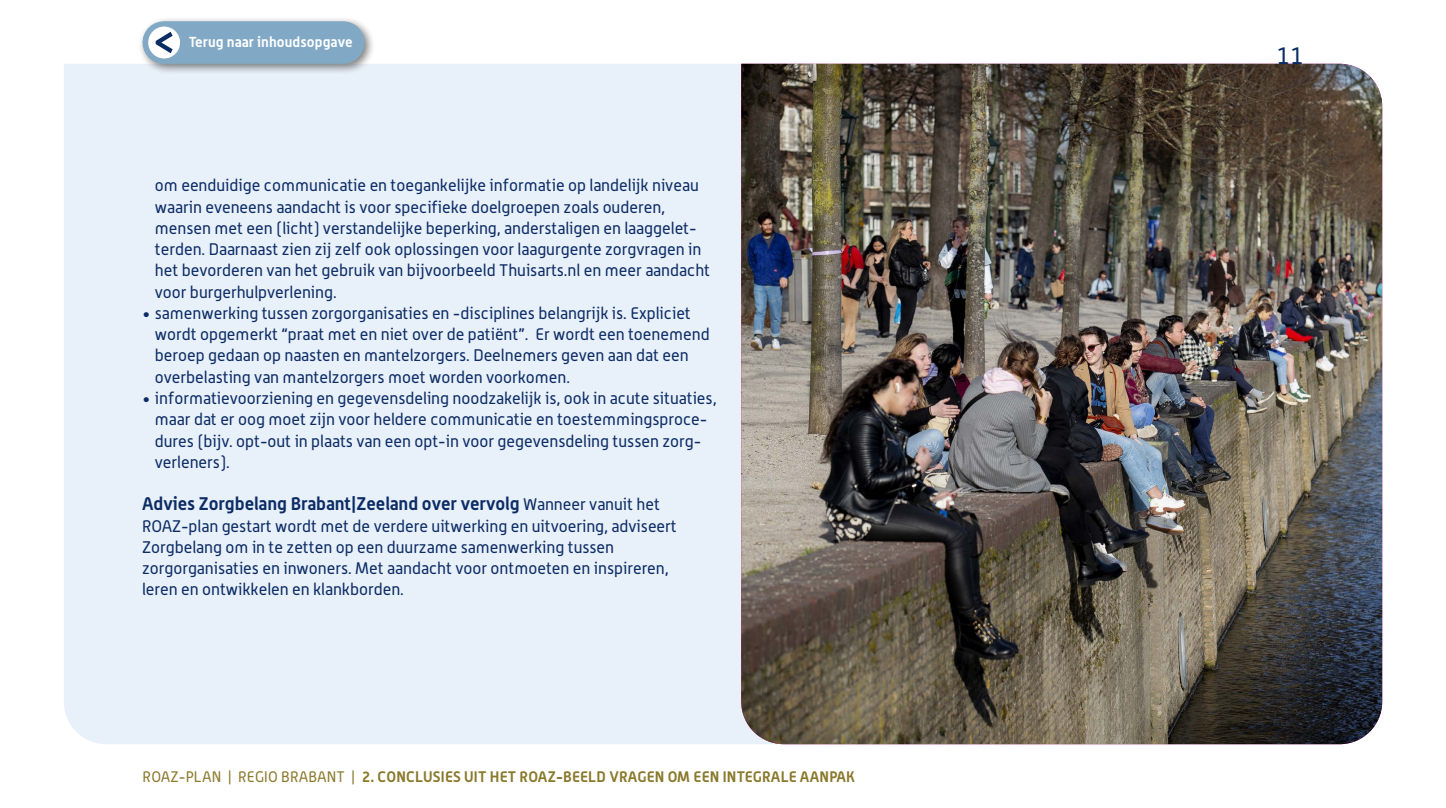
<style>
.page{position:relative;width:1446px;height:808px;background:#fff}
.page>*{position:absolute;margin:0;border:0;box-sizing:border-box;transform-origin:0 0}
.Kop_light_32pt{font:24px "Alwyn";color:#0c2c65}
.Tussenkopje_digitale_brochure{font:700 18px "Alwyn";color:#0c2c65}
.Bodytekst_11pt{font:16.5px/21.3px "Alwyn";color:#0c2c65}
.Tussenkopje_digitale_brochure-2{font:16.5px/21.3px "Alwyn";color:#0c2c65}
.intro{font:700 15px "Alwyn";letter-spacing:.015em;color:#89792c}
.inhoudsopgave{font:700 14.25px "Alwyn";letter-spacing:.01em;color:#fff}
.s1{font-weight:400;font-size:16.5px}
.s2{font-weight:400}
</style>
<div class="page">
<div style="left:64px;top:64px;width:677px;height:680px;background:#e8f0f9"></div>
<div style="left:138px;top:16px;width:237px;height:59px;background:#000;opacity:.5"></div>
<div style="left:164px;top:21px;width:179px;height:43px;background:#81a9c5"></div>
<div style="left:148px;top:27px;width:32px;height:31px;background:#fff;border-radius:50%"></div>
<svg style="left:156px;top:32px;width:17px;height:21px"></svg>
<img style="left:741px;top:64px;width:641px;height:680px">
<p class="inhoudsopgave" style="left:189px;top:33px;width:166px">Terug naar inhoudsopgave</p>
<p class="Bodytekst_11pt" style="left:155px;top:175px;width:557px">om eenduidige communicatie en toegankelijke informatie op landelijk niveau waarin eveneens aandacht is voor specifieke doelgroepen zoals ouderen, mensen met een (licht) verstandelijke beperking, anderstaligen en laaggelet&shy;terden. Daarnaast zien zij zelf ook oplossingen voor laagurgente zorgvragen in het bevorderen van het gebruik van bijvoorbeeld Thuisarts.nl en meer aandacht voor burgerhulpverlening.</p>
<p class="Bodytekst_11pt" style="left:155px;top:302px;width:556px;text-indent:-13px">• samenwerking tussen zorgorganisaties en -disciplines belangrijk is. Expliciet wordt opgemerkt “praat met en niet over de patiënt”. Er wordt een toenemend beroep gedaan op naasten en mantelzorgers. Deelnemers geven aan dat een overbelasting van mantelzorgers moet worden voorkomen.</p>
<p class="Bodytekst_11pt" style="left:155px;top:387px;width:563px;text-indent:-13px">• informatievoorziening en gegevensdeling noodzakelijk is, ook in acute situaties, maar dat er oog moet zijn voor heldere communicatie en toestemmingsproce&shy;dures (bijv. opt-out in plaats van een opt-in voor gegevensdeling tussen zorg&shy;verleners).</p>
<p class="Tussenkopje_digitale_brochure" style="left:142px;top:493px;width:519px">Advies Zorgbelang Brabant|Zeeland over vervolg <span class="s1">Wanneer vanuit het</span></p>
<p class="Tussenkopje_digitale_brochure-2" style="left:142px;top:515px;width:536px">ROAZ-plan gestart wordt met de verdere uitwerking en uitvoering, adviseert Zorgbelang om in te zetten op een duurzame samenwerking tussen zorgorganisaties en inwoners. Met aandacht voor ontmoeten en inspireren, leren en ontwikkelen en klankborden.</p>
<p class="intro" style="left:143px;top:767px;width:714px"><span class="s2">ROAZ-PLAN | REGIO BRABANT |</span> 2. CONCLUSIES UIT HET ROAZ-BEELD VRAGEN OM EEN INTEGRALE AANPAK</p>
<p class="Kop_light_32pt" style="left:1276px;top:41px;width:29px">11</p>
</div>
